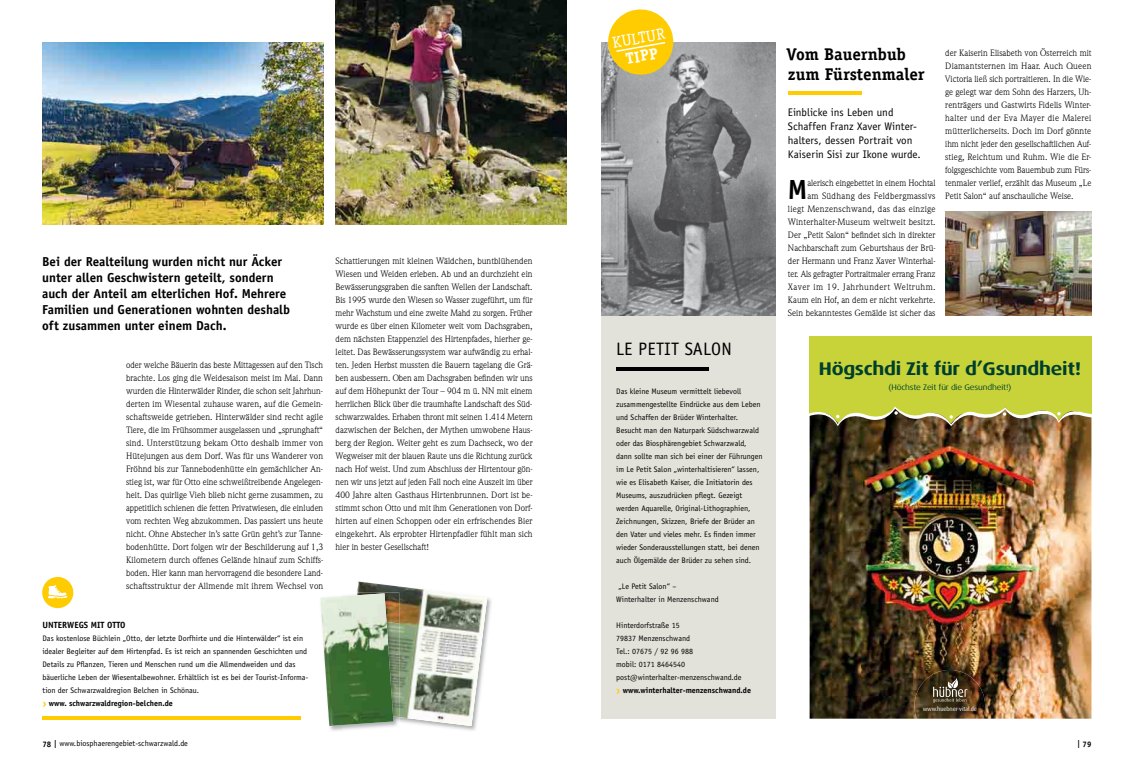
<style>
.page{position:relative;width:1134px;height:766px;background:#fff}
.page>*{position:absolute;margin:0;border:0;box-sizing:border-box;transform-origin:0 0}
.t1{font:700 27.7px "Officina Sans Std";color:#000}
.t2{font:700 18.3px "Dax Wide";letter-spacing:-.015em;color:#003e2d}
.t3{font:18px "Officina Sans Std";letter-spacing:.01em;color:#000}
.t4{font:700 17px/20px "Officina Serif Std";color:#000}
.t5{font:15.9px "Officina Serif Std";color:#fff}
.t6{font:700 15.9px "Officina Serif Std";color:#fff}
.t7{font:700 13px/16px "Officina Sans Std";color:#000}
.t8{font:11px/14px "Officina Sans Std";color:#000}
.t9{font:9px/13px "Weidemann Std";color:#000;text-align:justify}
.t10{font:700 9px "Officina Sans Std";color:#000}
.t11{font:8px/13px "Officina Sans Std";color:#000}
.t12{font:8px "Dax Wide";letter-spacing:-.015em;color:#003e2d}
.t13{font:700 8px "Officina Sans Std";color:#000}
.t14{font:6px "Dax";color:#fff}
.s1{font-weight:700;font-size:11px;color:#fecc00}
.s2{font-weight:700}
</style>
<div class="page">
<div style="left:42px;top:576px;width:31px;height:32px;background:#fecc00;border-radius:50%"></div>
<svg style="left:48px;top:585px;width:19px;height:13px"></svg>
<div style="left:601px;top:316px;width:175px;height:403px;background:#e3e2da"></div>
<img style="left:601px;top:43px;width:175px;height:273px">
<img style="left:42px;top:43px;width:282px;height:182px">
<img style="left:810px;top:426px;width:281px;height:292px">
<img style="left:914px;top:669px;width:71px;height:49px">
<svg style="left:933px;top:678px;width:34px;height:24px"></svg>
<svg style="left:810px;top:336px;width:282px;height:90px;background:#bdc53d"></svg>
<img style="left:336px;top:0;width:231px;height:225px">
<hr style="left:42px;top:716px;width:258px;height:3px;background:#fecc00">
<img style="left:427px;top:598px;width:64px;height:133px">
<img style="left:329px;top:725px;width:67px;height:6px">
<svg style="left:357px;top:581px;width:130px;height:144px"></svg>
<img style="left:320px;top:593px;width:73px;height:132px">
<hr style="left:788px;top:91px;width:73px;height:3px;background:#fecc00">
<svg style="left:604px;top:9px;width:73px;height:70px;background:#eacb49"></svg>
<hr style="left:616px;top:367px;width:92px;height:3px;background:#000">
<img style="left:945px;top:212px;width:146px;height:104px">
<h3 class="t5" style="left:611px;top:34px;width:54px;rotate:-10deg">KULTUR</h3>
<h3 class="t6" style="left:624px;top:49px;width:34px;rotate:-10deg">TIPP</h3>
<h3 class="t4" style="left:787px;top:44px;width:140px">Vom Bauernbub zum Fürstenmaler</h3>
<p class="t9" style="left:945px;top:46px;width:148px">der Kaiserin Elisabeth von Österreich mit Diamantsternen im Haar. Auch Queen Victoria ließ sich portraitieren. In die Wie&shy;ge gelegt war dem Sohn des Harzers, Uh&shy;renträgers und Gastwirts Fidelis Winter&shy;halter und der Eva Mayer die Malerei mütterlicherseits. Doch im Dorf gönnte ihm nicht jeder den gesellschaftlichen Auf&shy;stieg, Reichtum und Ruhm. Wie die Er&shy;folgsgeschichte vom Bauernbub zum Fürs&shy;tenmaler verlief, erzählt das Museum „Le Petit Salon“ auf anschauliche Weise.</p>
<p class="t8" style="left:788px;top:105px;width:134px">Einblicke ins Leben und<br>Schaffen Franz Xaver Winter&shy;halters, dessen Portrait von<br>Kaiserin Sisi zur Ikone wurde.</p>
<p class="t9" style="left:788px;top:176px;width:149px;text-align:right">alerisch eingebettet in einem Hochtal<br>am Südhang des Feldbergmassivs<br>liegt Menzenschwand, das das einzige Winterhalter-Museum weltweit besitzt.<br>Der „Petit Salon“ befindet sich in direkter Nachbarschaft zum Geburtshaus der Brü&shy;der Hermann und Franz Xaver Winterhal&shy;ter. Als gefragter Portraitmaler errang Franz Xaver im 19. Jahrhundert Weltruhm.<br>Kaum ein Hof, an dem er nicht verkehrte.<br>Sein bekanntestes Gemälde ist sicher das</p>
<h1 class="t1" style="left:788px;top:172px;width:21px">M</h1>
<h3 class="t7" style="left:42px;top:253px;width:250px">Bei der Realteilung wurden nicht nur Äcker unter allen Geschwistern geteilt, sondern auch der Anteil am elterlichen Hof. Mehrere Familien und Generationen wohnten deshalb oft zusammen unter einem Dach.</h3>
<p class="t9" style="left:336px;top:254px;width:199px">Schattierungen mit kleinen Wäldchen, buntblühenden Wiesen und Weiden erleben. Ab und an durchzieht ein Bewässerungsgraben die sanften Wellen der Landschaft.<br>Bis 1995 wurde den Wiesen so Wasser zugeführt, um für mehr Wachstum und eine zweite Mahd zu sorgen. Früher wurde es über einen Kilometer weit vom Dachsgraben, dem nächsten Etappenziel des Hirtenpfades, hierher ge&shy;leitet. Das Bewässerungssystem war aufwändig zu erhal&shy;ten. Jeden Herbst mussten die Bauern tagelang die Grä&shy;ben ausbessern. Oben am Dachsgraben befinden wir uns auf dem Höhepunkt der Tour – 904 m ü. NN mit einem herrlichen Blick über die traumhafte Landschaft des Süd&shy;schwarzwaldes. Erhaben thront mit seinen 1.414 Metern dazwischen der Belchen, der Mythen umwobene Haus&shy;berg der Region. Weiter geht es zum Dachseck, wo der Wegweiser mit der blauen Raute uns die Richtung zurück nach Hof weist. Und zum Abschluss der Hirtentour gön&shy;nen wir uns jetzt auf jeden Fall noch eine Auszeit im über 400 Jahre alten Gasthaus Hirtenbrunnen. Dort ist be&shy;stimmt schon Otto und mit ihm Generationen von Dorf&shy;hirten auf einen Schoppen oder ein erfrischendes Bier eingekehrt. Als erprobter Hirtenpfadler fühlt man sich hier in bester Gesellschaft!</p>
<h3 class="t3" style="left:616px;top:338px;width:117px">LE PETIT SALON</h3>
<p class="t9" style="left:126px;top:358px;width:199px">oder welche Bäuerin das beste Mittagessen auf den Tisch brachte. Los ging die Weidesaison meist im Mai. Dann wurden die Hinterwälder Rinder, die schon seit Jahrhun&shy;derten im Wiesental zuhause waren, auf die Gemein&shy;schaftsweide getrieben. Hinterwälder sind recht agile Tiere, die im Frühsommer ausgelassen und „sprunghaft“ sind. Unterstützung bekam Otto deshalb immer von Hütejungen aus dem Dorf. Was für uns Wanderer von Fröhnd bis zur Tannebodenhütte ein gemächlicher An&shy;stieg ist, war für Otto eine schweißtreibende Angelegen&shy;heit. Das quirlige Vieh blieb nicht gerne zusammen, zu appetitlich schienen die fetten Privatwiesen, die einluden vom rechten Weg abzukommen. Das passiert uns heute nicht. Ohne Abstecher in’s satte Grün geht’s zur Tanne&shy;bodenhütte. Dort folgen wir der Beschilderung auf 1,3<br>Kilometern durch offenes Gelände hinauf zum Schiffs&shy;boden. Hier kann man hervorragend die besondere Land&shy;schaftsstruktur der Allmende mit ihrem Wechsel von</p>
<h2 class="t2" style="left:819px;top:358px;width:264px">Högschdi Zit für d’Gsundheit!</h2>
<p class="t12" style="left:888px;top:382px;width:124px">(Höchste Zeit für die Gesundheit!)</p>
<p class="t11" style="left:616px;top:384px;width:148px">Das kleine Museum vermittelt liebevoll zusammengestellte Eindrücke aus dem Leben und Schaffen der Brüder Winterhalter.<br>Besucht man den Naturpark Südschwarzwald oder das Biosphärengebiet Schwarzwald, dann sollte man sich bei einer der Führungen im Le Petit Salon „winterhaltisieren“ lassen, wie es Elisabeth Kaiser, die Initiatorin des Museums, auszudrücken pflegt. Gezeigt werden Aquarelle, Original-Lithographien, Zeichnungen, Skizzen, Briefe der Brüder an den Vater und vieles mehr. Es finden immer wieder Sonderausstellungen statt, bei denen auch Ölgemälde der Brüder zu sehen sind.</p>
<p class="t11" style="left:616px;top:579px;width:104px">„Le Petit Salon“ –<br>Winterhalter in Menzenschwand</p>
<p class="t11" style="left:616px;top:618px;width:136px">Hinterdorfstraße 15<br>79837 Menzenschwand<br>Tel.: 07675 / 92 96 988<br>mobil: 0171 8464540 post@winterhalter-menzenschwand.de<br><span class="s1">›</span> <span class="s2">www.winterhalter-menzenschwand.de</span></p>
<p class="t10" style="left:43px;top:619px;width:84px">UNTERWEGS MIT OTTO</p>
<p class="t11" style="left:43px;top:631px;width:267px">Das kostenlose Büchlein „Otto, der letzte Dorfhirte und die Hinterwälder“ ist ein idealer Begleiter auf dem Hirtenpfad. Es ist reich an spannenden Geschichten und Details zu Pflanzen, Tieren und Menschen rund um die Allmendweiden und das bäuerliche Leben der Wiesentalbewohner. Erhältlich ist es bei der Tourist-Informa&shy;tion der Schwarzwaldregion Belchen in Schönau.<br><span class="s1">›</span> <span class="s2">www. schwarzwaldregion-belchen.de</span></p>
<p class="t14" style="left:923px;top:705px;width:56px">www.huebner-vital.de</p>
<p class="t11" style="left:43px;top:736px;width:147px"><span class="s2">78 |</span> www.biosphaerengebiet-schwarzwald.de</p>
<p class="t13" style="left:1077px;top:738px;width:16px">| 79</p>
</div>
